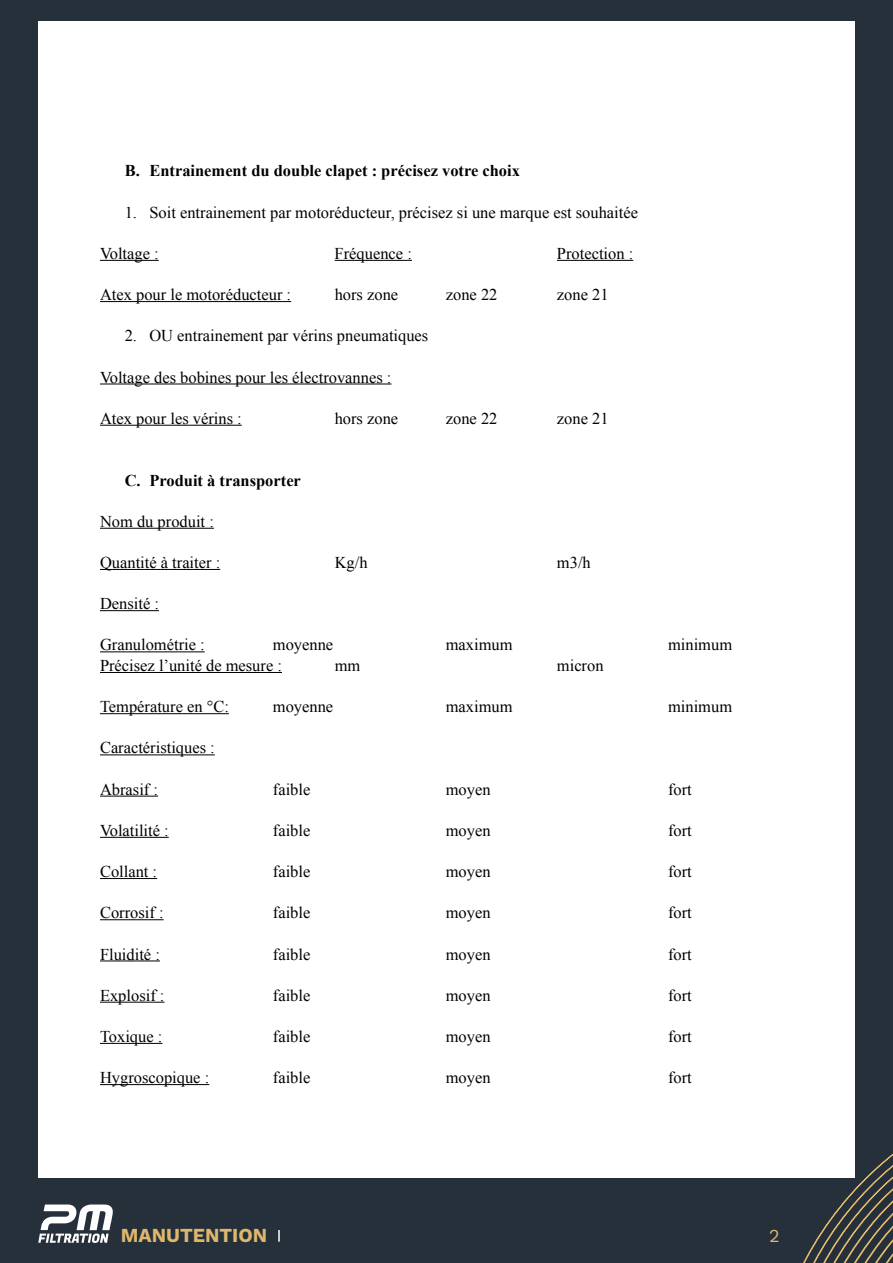
<style>
.page{position:relative;width:893px;height:1263px;background:#25303b}
.page>*{position:absolute;margin:0;border:0;box-sizing:border-box;transform-origin:0 0}
.t1{font:700 19.5px "Work Sans";color:#deb76c}
.t2{font:18px "Work Sans";color:#deb76c}
.t3{font:16.5px "Times New Roman";color:#000}
.t4{font:700 16.5px "Times New Roman";color:#000}
</style>
<div class="page">
<svg style="left:803px;top:1153px;width:90px;height:110px"></svg>
<svg style="left:278px;top:1230px;width:2px;height:12px"></svg>
<svg style="left:38px;top:1204px;width:75px;height:39px"></svg>
<div style="left:38px;top:21px;width:817px;height:1157px;background:#fff"></div>
<hr style="left:100px;top:260px;width:59px;height:1px;background:#000">
<hr style="left:335px;top:260px;width:77px;height:1px;background:#000">
<hr style="left:557px;top:260px;width:76px;height:1px;background:#000">
<hr style="left:100px;top:301px;width:191px;height:1px;background:#000">
<hr style="left:100px;top:384px;width:291px;height:1px;background:#000">
<hr style="left:100px;top:425px;width:142px;height:1px;background:#000">
<hr style="left:100px;top:528px;width:114px;height:1px;background:#000">
<hr style="left:100px;top:569px;width:120px;height:1px;background:#000">
<hr style="left:100px;top:610px;width:59px;height:1px;background:#000">
<hr style="left:100px;top:651px;width:105px;height:1px;background:#000">
<hr style="left:100px;top:672px;width:182px;height:1px;background:#000">
<hr style="left:100px;top:713px;width:129px;height:1px;background:#000">
<hr style="left:100px;top:754px;width:115px;height:1px;background:#000">
<hr style="left:100px;top:796px;width:58px;height:1px;background:#000">
<hr style="left:100px;top:837px;width:69px;height:1px;background:#000">
<hr style="left:100px;top:878px;width:57px;height:1px;background:#000">
<hr style="left:100px;top:919px;width:64px;height:1px;background:#000">
<hr style="left:100px;top:960px;width:60px;height:1px;background:#000">
<hr style="left:100px;top:1002px;width:64px;height:1px;background:#000">
<hr style="left:100px;top:1043px;width:62px;height:1px;background:#000">
<hr style="left:100px;top:1084px;width:109px;height:1px;background:#000">
<p class="t4" style="left:125px;top:160px;width:397px">B. Entrainement du double clapet : précisez votre choix</p>
<p class="t3" style="left:125px;top:201px;width:515px">1. Soit entrainement par motoréducteur, précisez si une marque est souhaitée</p>
<p class="t3" style="left:100px;top:242px;width:60px">Voltage :</p>
<p class="t3" style="left:335px;top:242px;width:79px">Fréquence :</p>
<p class="t3" style="left:557px;top:242px;width:78px">Protection :</p>
<p class="t3" style="left:100px;top:283px;width:193px">Atex pour le motoréducteur :</p>
<p class="t3" style="left:335px;top:283px;width:65px">hors zone</p>
<p class="t3" style="left:446px;top:283px;width:53px">zone 22</p>
<p class="t3" style="left:557px;top:283px;width:53px">zone 21</p>
<p class="t3" style="left:125px;top:325px;width:305px">2. OU entrainement par vérins pneumatiques</p>
<p class="t3" style="left:100px;top:366px;width:293px">Voltage des bobines pour les électrovannes :</p>
<p class="t3" style="left:100px;top:407px;width:143px">Atex pour les vérins :</p>
<p class="t3" style="left:335px;top:407px;width:65px">hors zone</p>
<p class="t3" style="left:446px;top:407px;width:53px">zone 22</p>
<p class="t3" style="left:557px;top:407px;width:53px">zone 21</p>
<p class="t4" style="left:125px;top:469px;width:178px">C. Produit à transporter</p>
<p class="t3" style="left:100px;top:510px;width:115px">Nom du produit :</p>
<p class="t3" style="left:100px;top:551px;width:122px">Quantité à traiter :</p>
<p class="t3" style="left:335px;top:551px;width:34px">Kg/h</p>
<p class="t3" style="left:557px;top:551px;width:35px">m3/h</p>
<p class="t3" style="left:100px;top:593px;width:60px">Densité :</p>
<p class="t3" style="left:100px;top:634px;width:106px">Granulométrie :</p>
<p class="t3" style="left:273px;top:634px;width:62px">moyenne</p>
<p class="t3" style="left:446px;top:634px;width:68px">maximum</p>
<p class="t3" style="left:668px;top:634px;width:66px">minimum</p>
<p class="t3" style="left:100px;top:654px;width:183px">Précisez l’unité de mesure :</p>
<p class="t3" style="left:335px;top:654px;width:27px">mm</p>
<p class="t3" style="left:557px;top:654px;width:48px">micron</p>
<p class="t3" style="left:100px;top:696px;width:130px">Température en °C:</p>
<p class="t3" style="left:273px;top:696px;width:62px">moyenne</p>
<p class="t3" style="left:446px;top:696px;width:68px">maximum</p>
<p class="t3" style="left:668px;top:696px;width:66px">minimum</p>
<p class="t3" style="left:100px;top:737px;width:116px">Caractéristiques :</p>
<p class="t3" style="left:100px;top:778px;width:60px">Abrasif :</p>
<p class="t3" style="left:273px;top:778px;width:39px">faible</p>
<p class="t3" style="left:446px;top:778px;width:46px">moyen</p>
<p class="t3" style="left:668px;top:778px;width:25px">fort</p>
<p class="t3" style="left:100px;top:819px;width:70px">Volatilité :</p>
<p class="t3" style="left:273px;top:819px;width:39px">faible</p>
<p class="t3" style="left:446px;top:819px;width:46px">moyen</p>
<p class="t3" style="left:668px;top:819px;width:25px">fort</p>
<p class="t3" style="left:100px;top:860px;width:59px">Collant :</p>
<p class="t3" style="left:273px;top:860px;width:39px">faible</p>
<p class="t3" style="left:446px;top:860px;width:46px">moyen</p>
<p class="t3" style="left:668px;top:860px;width:25px">fort</p>
<p class="t3" style="left:100px;top:902px;width:65px">Corrosif :</p>
<p class="t3" style="left:273px;top:902px;width:39px">faible</p>
<p class="t3" style="left:446px;top:902px;width:46px">moyen</p>
<p class="t3" style="left:668px;top:902px;width:25px">fort</p>
<p class="t3" style="left:100px;top:943px;width:61px">Fluidité :</p>
<p class="t3" style="left:273px;top:943px;width:39px">faible</p>
<p class="t3" style="left:446px;top:943px;width:46px">moyen</p>
<p class="t3" style="left:668px;top:943px;width:25px">fort</p>
<p class="t3" style="left:100px;top:984px;width:66px">Explosif :</p>
<p class="t3" style="left:273px;top:984px;width:39px">faible</p>
<p class="t3" style="left:446px;top:984px;width:46px">moyen</p>
<p class="t3" style="left:668px;top:984px;width:25px">fort</p>
<p class="t3" style="left:100px;top:1025px;width:64px">Toxique :</p>
<p class="t3" style="left:273px;top:1025px;width:39px">faible</p>
<p class="t3" style="left:446px;top:1025px;width:46px">moyen</p>
<p class="t3" style="left:668px;top:1025px;width:25px">fort</p>
<p class="t3" style="left:100px;top:1066px;width:111px">Hygroscopique :</p>
<p class="t3" style="left:273px;top:1066px;width:39px">faible</p>
<p class="t3" style="left:446px;top:1066px;width:46px">moyen</p>
<p class="t3" style="left:668px;top:1066px;width:25px">fort</p>
<p class="t1" style="left:121px;top:1224px;width:148px">MANUTENTION</p>
<p class="t2" style="left:769px;top:1225px;width:12px">2</p>
</div>
